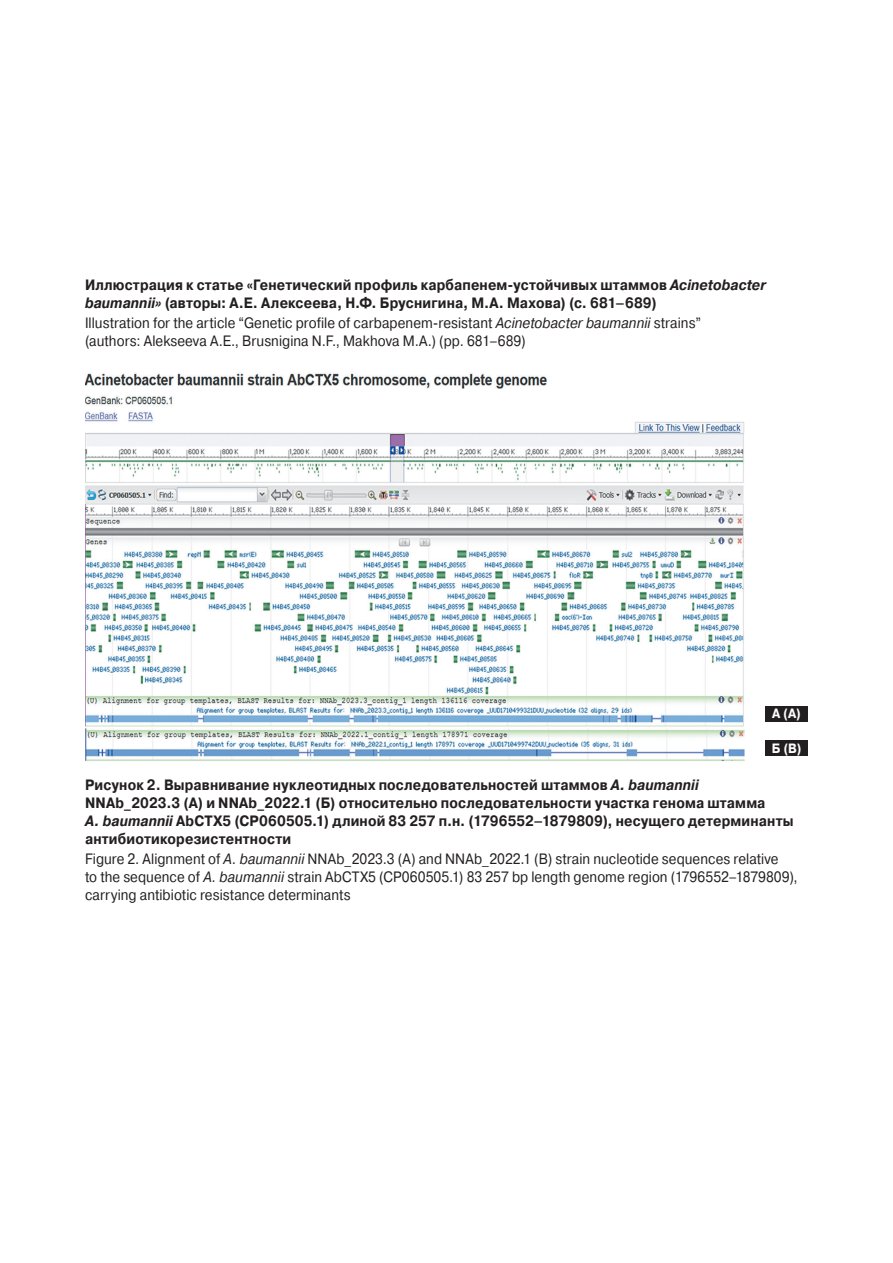
<style>
.page{position:relative;width:893px;height:1263px;background:#fff}
.page>*{position:absolute;margin:0;border:0;box-sizing:border-box;transform-origin:0 0}
.Risunok{font:700 15px/18px "Pragmatica C";letter-spacing:.01em;color:#231f20;scale:.9 1}
.Risunok_eng{font:15px/18px "Pragmatica C";letter-spacing:.005em;color:#231f20;scale:.9 1}
.ris_bukva{font:700 13.5px "Pragmatica C";color:#fff;scale:.9 1}
.s1{font-style:italic}
</style>
<div class="page">
<img style="left:85px;top:373px;width:659px;height:388px">
<div style="left:765px;top:706px;width:43px;height:15px;background:#231f20"></div>
<div style="left:765px;top:740px;width:43px;height:15px;background:#231f20"></div>
<p class="Risunok" style="left:85px;top:276px;width:758px">Иллюстрация к статье «Генетический профиль карбапенем-устойчивых штаммов <span class="s1">Acinetobacter baumannii»</span> (авторы: А.Е. Алексеева, Н.Ф. Бруснигина, М.А. Махова) (с. 681–689)</p>
<p class="Risunok_eng" style="left:85px;top:315px;width:686px">Illustration for the article “Genetic profile of carbapenem-resistant <span class="s1">Acinetobacter baumannii</span> strains” (authors: Alekseeva A.E., Brusnigina N.F., Makhova M.A.) (pp. 681–689)</p>
<p class="ris_bukva" style="left:772px;top:706px;width:34px">А (A)</p>
<p class="ris_bukva" style="left:772px;top:740px;width:35px">Б (B)</p>
<p class="Risunok" style="left:85px;top:775px;width:789px">Рисунок 2. Выравнивание нуклеотидных последовательностей штаммов <span class="s1">A. baumannii </span>NNAb_2023.3 (A) и NNAb_2022.1 (Б) относительно последовательности участка генома штамма<br><span class="s1">A. baumannii</span> AbCTX5 (CP060505.1) длиной 83 257 п.н. (1796552–1879809), несущего детерминанты антибиотикорезистентности</p>
<p class="Risunok_eng" style="left:85px;top:851px;width:793px">Figure 2. Alignment of <span class="s1">A. baumannii</span> NNAb_2023.3 (A) and NNAb_2022.1 (B) strain nucleotide sequences relative<br>to the sequence of <span class="s1">A. baumannii</span> strain AbCTX5 (CP060505.1) 83 257 bp length genome region (1796552–1879809), carrying antibiotic resistance determinants</p>
</div>
